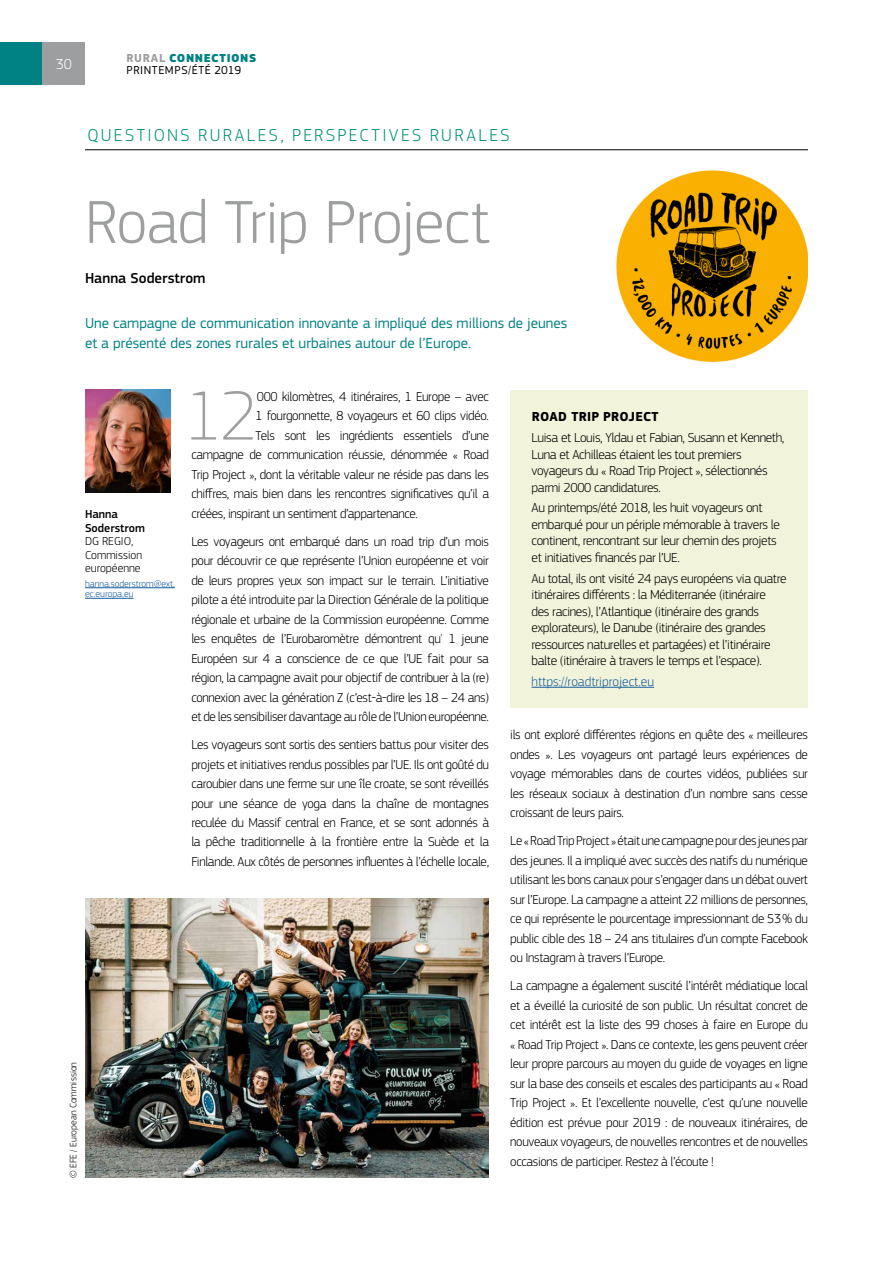
<style>
.page{position:relative;width:893px;height:1263px;background:#fff}
.page>*{position:absolute;margin:0;border:0;box-sizing:border-box;transform-origin:0 0}
.t1{font:100 72.3px "EC Square Sans Pro";color:#9d9e9f}
.t2{font:300 63px "EC Square Sans Pro";letter-spacing:-.02em;color:#9d9e9f}
.t3{font:300 18px "EC Square Sans Pro";letter-spacing:.135em;color:#009178}
.t4{font:15px/19.5px "EC Square Sans Pro";color:#008184}
.t5{font:500 15px "EC Square Sans Pro";color:#000}
.t6{font:300 15px "EC Square Sans Pro";color:#fff}
.t7{font:300 13.5px/19.5px "EC Square Sans Pro";letter-spacing:-.025em;color:#000;text-align:justify}
.t8{font:300 13.5px "EC Square Sans Pro";color:#155c9b}
.t9{font:700 13.5px "EC Square Sans Pro";letter-spacing:.02em;color:#000}
.t10{font:12px/12px "EC Square Sans Pro";letter-spacing:.05em;color:#000}
.t11{font:300 12px/13.5px "EC Square Sans Pro";color:#000}
.t12{font:500 12px/13.5px "EC Square Sans Pro";color:#000}
.t13{font:300 9.75px/10.5px "EC Square Sans Pro";color:#155c9b}
.t14{font:300 9.75px "EC Square Sans Pro";color:#000}
.s1{font-weight:700;color:#9d9e9f}
.s2{font-weight:900;color:#008184}
</style>
<div class="page">
<div style="left:0;top:43px;width:43px;height:42px;background:#008184"></div>
<hr style="left:85px;top:149px;width:723px;height:1px;background:#000">
<img style="left:85px;top:390px;width:85px;height:102px">
<img style="left:617px;top:170px;width:191px;height:191px">
<hr style="left:85px;top:587px;width:90px;height:1px;background:#155c9b">
<hr style="left:85px;top:598px;width:49px;height:1px;background:#155c9b">
<div style="left:510px;top:390px;width:298px;height:317px;background:#f1f4da"></div>
<hr style="left:531px;top:687px;width:123px;height:1px;background:#155c9b">
<img style="left:85px;top:898px;width:403px;height:280px">
<div style="left:43px;top:43px;width:42px;height:42px;background:#9d9e9f"></div>
<p class="t6" style="left:56px;top:56px;width:18px">30</p>
<p class="t10" style="left:127px;top:52px;width:131px"><span class="s1">RURAL</span> <span class="s2">CONNECTIONS<br></span>PRINTEMPS/ÉTÉ 2019</p>
<h3 class="t3" style="left:87px;top:125px;width:424px">QUESTIONS RURALES, PERSPECTIVES RURALES</h3>
<h2 class="t2" style="left:85px;top:185px;width:406px">Road Trip Project</h2>
<p class="t5" style="left:85px;top:270px;width:122px">Hanna Soderstrom</p>
<p class="t4" style="left:85px;top:314px;width:484px">Une campagne de communication innovante a impliqué des millions de jeunes et a présenté des zones rurales et urbaines autour de l’Europe.</p>
<p class="t12" style="left:85px;top:508px;width:62px">Hanna<br>Soderstrom</p>
<p class="t11" style="left:85px;top:534px;width:59px">DG REGIO,<br>Commission européenne</p>
<p class="t13" style="left:85px;top:578px;width:91px">hanna.soderstrom@ext. ec.europa.eu</p>
<p class="t14" style="left:68px;top:1178px;width:117px;rotate:-90deg">© EFE / European Commission</p>
<h1 class="t1" style="left:184px;top:373px;width:75px">12</h1>
<p class="t7" style="left:257px;top:386px;width:234px">000 kilomètres, 4 itinéraires, 1 Europe – avec</p>
<p class="t7" style="left:256px;top:406px;width:235px">1 fourgonnette, 8 voyageurs et 60 clips vidéo.</p>
<p class="t7" style="left:256px;top:425px;width:235px">Tels sont les ingrédients essentiels d’une</p>
<p class="t7" style="left:191px;top:445px;width:299px">campagne de communication réussie, dénommée « Road</p>
<p class="t7" style="left:191px;top:464px;width:299px">Trip Project », dont la véritable valeur ne réside pas dans les</p>
<p class="t7" style="left:191px;top:484px;width:299px">chiffres, mais bien dans les rencontres significatives qu’il a</p>
<p class="t7" style="left:191px;top:503px;width:228px">créées, inspirant un sentiment d’appartenance.</p>
<p class="t7" style="left:191px;top:531px;width:299px">Les voyageurs ont embarqué dans un road trip d’un mois pour découvrir ce que représente l’Union européenne et voir de leurs propres yeux son impact sur le terrain. L’initiative pilote a été introduite par la Direction Générale de la politique régionale et urbaine de la Commission européenne. Comme les enquêtes de l’Eurobaromètre démontrent qu' 1 jeune Européen sur 4 a conscience de ce que l’UE fait pour sa région, la campagne avait pour objectif de contribuer à la (re) connexion avec la génération Z (c’est-à-dire les 18 – 24 ans) et de les sensibiliser davantage au rôle de l’Union européenne.</p>
<p class="t7" style="left:191px;top:735px;width:299px">Les voyageurs sont sortis des sentiers battus pour visiter des projets et initiatives rendus possibles par l’UE. Ils ont goûté du caroubier dans une ferme sur une île croate, se sont réveillés pour une séance de yoga dans la chaîne de montagnes reculée du Massif central en France, et se sont adonnés à la pêche traditionnelle à la frontière entre la Suède et la Finlande. Aux côtés de personnes influentes à l’échelle locale,</p>
<p class="t7" style="left:510px;top:725px;width:299px">ils ont exploré différentes régions en quête des « meilleures ondes ». Les voyageurs ont partagé leurs expériences de voyage mémorables dans de courtes vidéos, publiées sur les réseaux sociaux à destination d’un nombre sans cesse croissant de leurs pairs.</p>
<p class="t9" style="left:532px;top:409px;width:128px">ROAD TRIP PROJECT</p>
<p class="t7" style="left:531px;top:429px;width:254px;line-height:16.5px;text-align:left">Luisa et Louis, Yldau et Fabian, Susann et Kenneth, Luna et Achilleas étaient les tout premiers voyageurs du « Road Trip Project », sélectionnés parmi 2000 candidatures.</p>
<p class="t7" style="left:531px;top:500px;width:250px;line-height:16.5px;text-align:left">Au printemps/été 2018, les huit voyageurs ont embarqué pour un périple mémorable à travers le continent, rencontrant sur leur chemin des projets et initiatives financés par l’UE.</p>
<p class="t7" style="left:531px;top:570px;width:257px;line-height:16.5px;text-align:left">Au total, ils ont visité 24 pays européens via quatre itinéraires différents : la Méditerranée (itinéraire des racines), l’Atlantique (itinéraire des grands explorateurs), le Danube (itinéraire des grandes ressources naturelles et partagées) et l’itinéraire balte (itinéraire à travers le temps et l’espace).</p>
<p class="t8" style="left:531px;top:673px;width:124px">https://roadtriproject.eu</p>
<p class="t7" style="left:510px;top:831px;width:299px">Le «Road Trip Project» était une campagne pour des jeunes par des jeunes. Il a impliqué avec succès des natifs du numérique utilisant les bons canaux pour s’engager dans un débat ouvert sur l’Europe. La campagne a atteint 22 millions de personnes, ce qui représente le pourcentage impressionnant de 53% du public cible des 18 – 24 ans titulaires d’un compte Facebook ou Instagram à travers l’Europe.</p>
<p class="t7" style="left:510px;top:976px;width:299px">La campagne a également suscité l’intérêt médiatique local et a éveillé la curiosité de son public. Un résultat concret de cet intérêt est la liste des 99 choses à faire en Europe du « Road Trip Project ». Dans ce contexte, les gens peuvent créer leur propre parcours au moyen du guide de voyages en ligne sur la base des conseils et escales des participants au « Road Trip Project ». Et l’excellente nouvelle, c’est qu’une nouvelle édition est prévue pour 2019 : de nouveaux itinéraires, de nouveaux voyageurs, de nouvelles rencontres et de nouvelles occasions de participer. Restez à l’écoute !</p>
</div>
